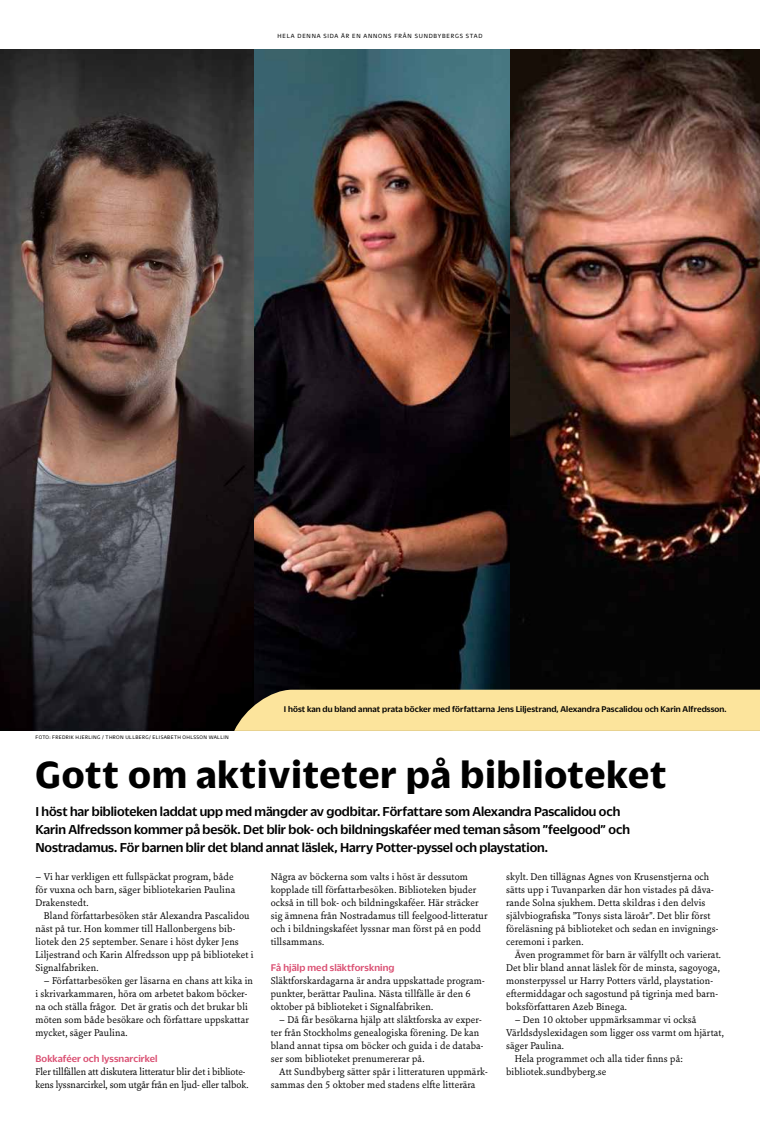
<style>
.page{position:relative;width:760px;height:1129px;background:#fff}
.page>*{position:absolute;margin:0;border:0;box-sizing:border-box;transform-origin:0 0}
.t1{font:700 41px "Duplicate Sans";letter-spacing:.025em;color:#000}
.t2{font:500 14px/18px "Duplicate Sans";letter-spacing:-.005em;color:#000}
.t3{font:10.5px/13px "Sina Nova";letter-spacing:.01em;color:#000}
.t4{font:10.5px/13px "Sina Nova";letter-spacing:-.01em;color:#000}
.t5{font:500 10.5px "Duplicate Sans";letter-spacing:.01em;color:#da4f72}
.t6{font:500 9px "Duplicate Sans";letter-spacing:.01em;color:#000}
.t7{font:6.5px "Duplicate Sans";letter-spacing:.12em;color:#000}
.t8{font:5.5px "Duplicate Sans";letter-spacing:.06em;color:#000}
</style>
<div class="page">
<img style="left:0;top:49px;width:255px;height:681px">
<img style="left:509px;top:49px;width:251px;height:640px">
<img style="left:255px;top:49px;width:254px;height:640px">
<div style="left:234px;top:689px;width:526px;height:41px;background:#fce49c"></div>
<p class="t7" style="left:277px;top:32px;width:206px">HELA DENNA SIDA ÄR EN ANNONS FRÅN SUNDBYBERGS STAD</p>
<p class="t8" style="left:35px;top:733px;width:195px">FOTO: FREDRIK HJERLING / THRON ULLBERG/ ELISABETH OHLSSON WALLIN</p>
<p class="t6" style="left:284px;top:703px;width:444px">I höst kan du bland annat prata böcker med författarna Jens Liljestrand, Alexandra Pascalidou och Karin Alfredsson.</p>
<h1 class="t1" style="left:35px;top:746px;width:632px">Gott om aktiviteter på biblioteket</h1>
<p class="t2" style="left:35px;top:800px;width:596px">I höst har biblioteken laddat upp med mängder av godbitar. Författare som Alexandra Pascalidou och<br>Karin Alfredsson kommer på besök. Det blir bok- och bildningskaféer med teman såsom ”feelgood” och<br>Nostradamus. För barnen blir det bland annat läslek, Harry Potter-pyssel och playstation.</p>
<p class="t3" style="left:35px;top:869px;width:201px">– Vi har verkligen ett fullspäckat program, både för vuxna och barn, säger bibliotekarien Paulina<br>Drakenstedt.</p>
<p class="t3" style="left:35px;top:908px;width:220px;text-indent:9px">Bland författarbesöken står Alexandra Pascalidou näst på tur. Hon kommer till Hallonbergens bib&shy;liotek den 25 september. Senare i höst dyker Jens Liljestrand och Karin Alfredsson upp på biblioteket i Signalfabriken.</p>
<p class="t3" style="left:35px;top:973px;width:219px;text-indent:9px">– Författarbesöken ger läsarna en chans att kika in i skrivarkammaren, höra om arbetet bakom böcker&shy;na och ställa frågor. Det är gratis och det brukar bli möten som både besökare och författare uppskattar mycket, säger Paulina.</p>
<p class="t5" style="left:35px;top:1051px;width:124px">Bokkaféer och lyssnarcirkel</p>
<p class="t4" style="left:35px;top:1064px;width:214px">Fler tillfällen att diskutera litteratur blir det i bibliote&shy;kens lyssnarcirkel, som utgår från en ljud- eller talbok.</p>
<p class="t3" style="left:271px;top:869px;width:218px">Några av böckerna som valts i höst är dessutom kopplade till författarbesöken. Biblioteken bjuder också in till bok- och bildningskaféer. Här sträcker sig ämnena från Nostradamus till feelgood-litteratur och i bildningskaféet lyssnar man först på en podd tillsammans.</p>
<p class="t5" style="left:271px;top:960px;width:125px">Få hjälp med släktforskning</p>
<p class="t3" style="left:271px;top:973px;width:215px">Släktforskardagarna är andra uppskattade program&shy;punkter, berättar Paulina. Nästa tillfälle är den 6 oktober på biblioteket i Signalfabriken.</p>
<p class="t3" style="left:271px;top:1012px;width:214px;text-indent:9px">– Då får besökarna hjälp att släktforska av exper&shy;ter från Stockholms genealogiska förening. De kan bland annat tipsa om böcker och guida i de databa&shy;ser som biblioteket prenumererar på.</p>
<p class="t3" style="left:271px;top:1064px;width:218px;text-indent:9px">Att Sundbyberg sätter spår i litteraturen uppmärk&shy;sammas den 5 oktober med stadens elfte litterära</p>
<p class="t3" style="left:506px;top:869px;width:214px">skylt. Den tillägnas Agnes von Krusenstjerna och sätts upp i Tuvanparken där hon vistades på dåva&shy;rande Solna sjukhem. Detta skildras i den delvis självbiografiska ”Tonys sista läroår”. Det blir först föreläsning på biblioteket och sedan en invignings&shy;ceremoni i parken.</p>
<p class="t3" style="left:506px;top:947px;width:216px;text-indent:9px">Även programmet för barn är välfyllt och varierat.<br>Det blir bland annat läslek för de minsta, sagoyoga, monsterpyssel ur Harry Potters värld, playstation&shy;eftermiddagar och sagostund på tigrinja med barn&shy;boksförfattaren Azeb Binega.</p>
<p class="t3" style="left:514px;top:1012px;width:183px">– Den 10 oktober uppmärksammar vi också</p>
<p class="t3" style="left:506px;top:1025px;width:219px">Världsdyslexidagen som ligger oss varmt om hjärtat,</p>
<p class="t3" style="left:506px;top:1038px;width:59px">säger Paulina.</p>
<p class="t3" style="left:514px;top:1051px;width:169px">Hela programmet och alla tider finns på:</p>
<p class="t3" style="left:506px;top:1064px;width:102px">bibliotek.sundbyberg.se</p>
</div>
